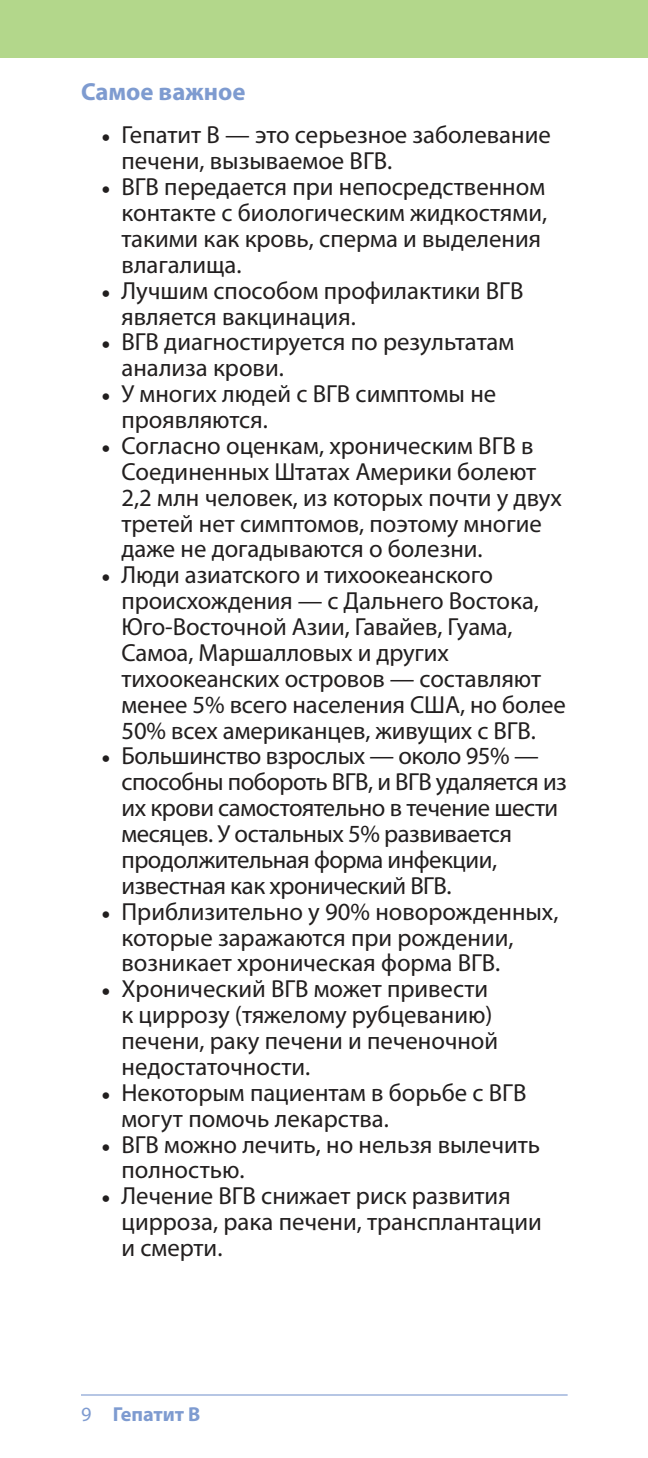
<style>
.page{position:relative;width:648px;height:1458px;background:#fff}
.page>*{position:absolute;margin:0;border:0;box-sizing:border-box;transform-origin:0 0}
.t1{font:24.75px/25.9px "Myriad Pro";color:#221f1f}
.t2{font:24.75px/25.9px "Myriad Pro";letter-spacing:-.02em;color:#221f1f}
.t3{font:700 24.75px "Myriad Pro";color:#7e9bd0}
.t4{font:700 20.25px "Myriad Pro";letter-spacing:-.005em;color:#7e9bd0}
.s1{font-family:"Minion Pro"}
.s2{font-weight:400}
</style>
<div class="page">
<div style="left:0;top:0;width:648px;height:58px;background:#b3d78b"></div>
<hr style="left:81px;top:1394px;width:487px;height:2px;background:#7e9bd0">
<p class="t3" style="left:81px;top:82px;width:166px">Самое важное</p>
<p class="t1" style="left:122px;top:124px;width:431px;text-indent:-20px"><span class="s1">•</span> Гепатит B — это серьезное заболевание печени, вызываемое ВГВ.</p>
<p class="t1" style="left:122px;top:176px;width:427px;text-indent:-20px"><span class="s1">•</span> ВГВ передается при непосредственном контакте с биологическим жидкостями, такими как кровь, сперма и выделения влагалища.</p>
<p class="t1" style="left:122px;top:280px;width:403px;text-indent:-20px"><span class="s1">•</span> Лучшим способом профилактики ВГВ является вакцинация.</p>
<p class="t1" style="left:122px;top:331px;width:394px;text-indent:-20px"><span class="s1">•</span> ВГВ диагностируется по результатам анализа крови.</p>
<p class="t1" style="left:122px;top:383px;width:376px;text-indent:-20px"><span class="s1">•</span> У многих людей с ВГВ симптомы не проявляются.</p>
<p class="t1" style="left:122px;top:435px;width:442px;text-indent:-20px"><span class="s1">•</span> Согласно оценкам, хроническим ВГВ в Соединенных Штатах Америки болеют 2,2 млн человек, из которых почти у двух третей нет симптомов, поэтому многие даже не догадываются о болезни.</p>
<p class="t1" style="left:122px;top:564px;width:446px;text-indent:-20px"><span class="s1">•</span> Люди азиатского и тихоокеанского происхождения — с Дальнего Востока, Юго-Восточной Азии, Гавайев, Гуама, Самоа, Маршалловых и других тихоокеанских островов — составляют менее 5% всего населения США, но более 50% всех американцев, живущих с ВГВ.</p>
<p class="t2" style="left:122px;top:745px;width:447px;text-indent:-20px"><span class="s1">•</span> Большинство взрослых — около 95% — способны побороть ВГВ, и ВГВ удаляется из их крови самостоятельно в течение шести месяцев. У остальных 5% развивается продолжительная форма инфекции, известная как хронический ВГВ.</p>
<p class="t1" style="left:122px;top:901px;width:439px;text-indent:-20px"><span class="s1">•</span> Приблизительно у 90% новорожденных, которые заражаются при рождении, возникает хроническая форма ВГВ.</p>
<p class="t1" style="left:122px;top:978px;width:378px;text-indent:-20px"><span class="s1">•</span> Хронический ВГВ может привести к циррозу (тяжелому рубцеванию) печени, раку печени и печеночной недостаточности.</p>
<p class="t1" style="left:122px;top:1082px;width:406px;text-indent:-20px"><span class="s1">•</span> Некоторым пациентам в борьбе с ВГВ могут помочь лекарства.</p>
<p class="t1" style="left:122px;top:1133px;width:420px;text-indent:-20px"><span class="s1">•</span> ВГВ можно лечить, но нельзя вылечить полностью.</p>
<p class="t1" style="left:122px;top:1185px;width:422px;text-indent:-20px"><span class="s1">•</span> Лечение ВГВ снижает риск развития цирроза, рака печени, трансплантации и смерти.</p>
<p class="t4" style="left:81px;top:1407px;width:121px"><span class="s2">9</span> Гепатит B</p>
</div>
